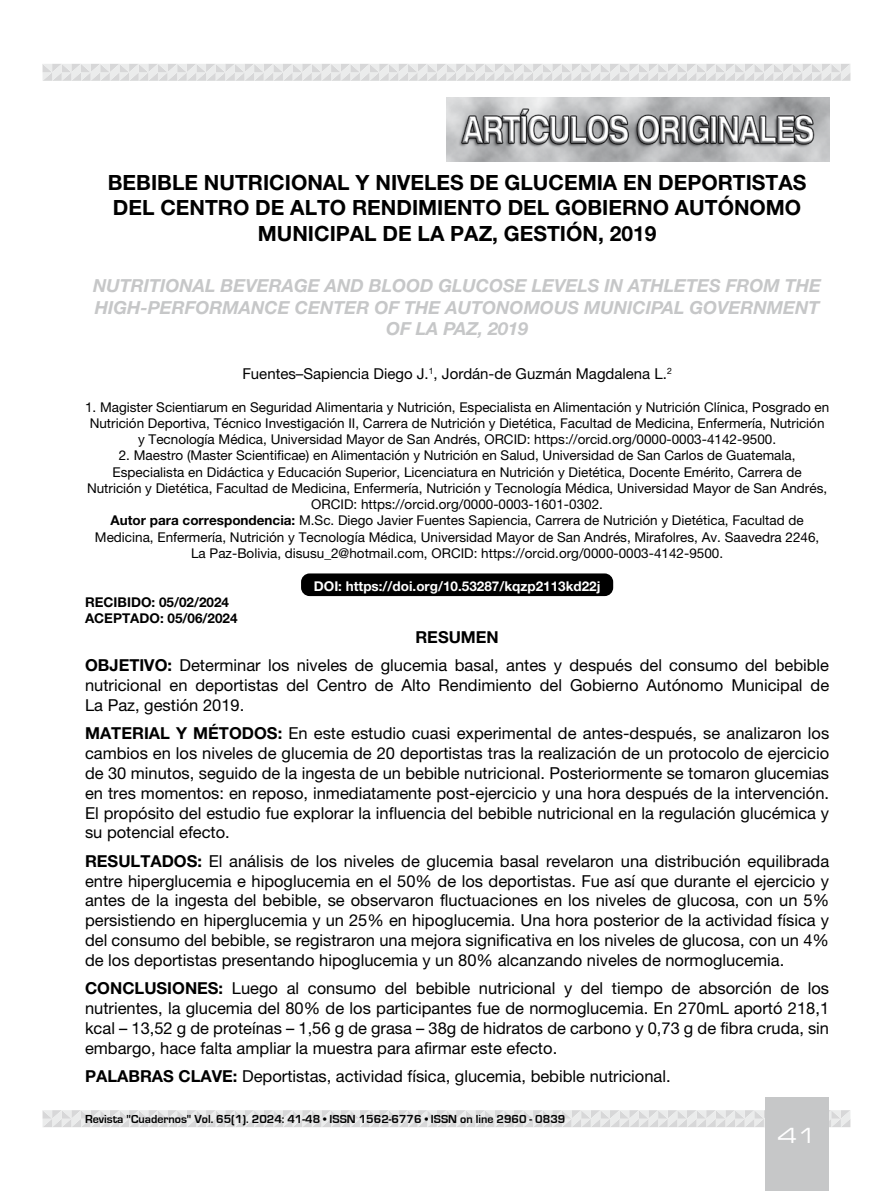
<style>
.page{position:relative;width:893px;height:1191px;background:#fff}
.page>*{position:absolute;margin:0;border:0;box-sizing:border-box;transform-origin:0 0}
.t1{font:700 21px/25.2px "Helvetica Neue LT Std";color:#000;text-align:center}
.t2{font:21px "Eurostile LT Std Ex 2";color:#fff}
.t3{font:italic 700 18px/21.6px "Helvetica Neue LT Std";color:#c6c7c8;text-align:center}
.t4{font:16.5px/19.8px "Helvetica Neue LT Std";color:#000;text-align:justify}
.t5{font:15px "Helvetica Neue LT Std";color:#000}
.t6{font:13.5px/16.2px "Helvetica Neue LT Std";color:#000;text-align:center}
.t7{font:700 13.5px "Helvetica Neue LT Std";color:#fff}
.t8{font:700 13.5px/16.2px "Helvetica Neue LT Std";color:#000}
.t9{font:700 12px "Eurostile";color:#000}
.s1{font-weight:700}
</style>
<div class="page">
<svg style="left:43px;top:64px;width:807px;height:17px"></svg>
<svg style="left:43px;top:1110px;width:807px;height:17px"></svg>
<div style="left:765px;top:1097px;width:64px;height:94px;background:#c6c7c8"></div>
<div style="left:301px;top:573px;width:312px;height:23px;background:#000;border-radius:9px"></div>
<img style="left:446px;top:98px;width:383px;height:64px">
<p class="t1" style="left:108px;top:169px;width:700px">BEBIBLE NUTRICIONAL Y NIVELES DE GLUCEMIA EN DEPORTISTAS<br>DEL CENTRO DE ALTO RENDIMIENTO DEL GOBIERNO AUTÓNOMO<br>MUNICIPAL DE LA PAZ, GESTIÓN, 2019</p>
<p class="t3" style="left:93px;top:274px;width:730px">NUTRITIONAL BEVERAGE AND BLOOD GLUCOSE LEVELS IN ATHLETES FROM THE<br>HIGH-PERFORMANCE CENTER OF THE AUTONOMOUS MUNICIPAL GOVERNMENT<br>OF LA PAZ, 2019</p>
<p class="t5" style="left:242px;top:364px;width:431px">Fuentes–Sapiencia Diego J.<sup>1</sup>, Jordán-de Guzmán Magdalena L.<sup>2</sup></p>
<p class="t6" style="left:85px;top:399px;width:746px">1. Magister Scientiarum en Seguridad Alimentaria y Nutrición, Especialista en Alimentación y Nutrición Clínica, Posgrado en<br>Nutrición Deportiva, Técnico Investigación II, Carrera de Nutrición y Dietética, Facultad de Medicina, Enfermería, Nutrición y Tecnología Médica, Universidad Mayor de San Andrés, ORCID: https://orcid.org/0000-0003-4142-9500.</p>
<p class="t6" style="left:87px;top:447px;width:742px">2. Maestro (Master Scientificae) en Alimentación y Nutrición en Salud, Universidad de San Carlos de Guatemala, Especialista en Didáctica y Educación Superior, Licenciatura en Nutrición y Dietética, Docente Emérito, Carrera de Nutrición y Dietética, Facultad de Medicina, Enfermería, Nutrición y Tecnología Médica, Universidad Mayor de San Andrés, ORCID: https://orcid.org/0000-0003-1601-0302.<br><span class="s1">Autor para correspondencia:</span> M.Sc. Diego Javier Fuentes Sapiencia, Carrera de Nutrición y Dietética, Facultad de Medicina, Enfermería, Nutrición y Tecnología Médica, Universidad Mayor de San Andrés, Mirafolres, Av. Saavedra 2246, La Paz-Bolivia, disusu_2@hotmail.com, ORCID: https://orcid.org/0000-0003-4142-9500.</p>
<p class="t7" style="left:314px;top:578px;width:288px">DOI: https://doi.org/10.53287/kqzp2113kd22j</p>
<p class="t8" style="left:85px;top:594px;width:154px">RECIBIDO: 05/02/2024<br>ACEPTADO: 05/06/2024</p>
<p class="t4" style="left:85px;top:623px;width:746px;line-height:28.3px;text-align:center"><span class="s1">RESUMEN<br>OBJETIVO:</span> Determinar los niveles de glucemia basal, antes y después del consumo del bebible</p>
<p class="t4" style="left:85px;top:675px;width:746px">nutricional en deportistas del Centro de Alto Rendimiento del Gobierno Autónomo Municipal de<br>La Paz, gestión 2019.</p>
<p class="t4" style="left:85px;top:723px;width:746px"><span class="s1">MATERIAL Y MÉTODOS:</span> En este estudio cuasi experimental de antes-después, se analizaron los cambios en los niveles de glucemia de 20 deportistas tras la realización de un protocolo de ejercicio de 30 minutos, seguido de la ingesta de un bebible nutricional. Posteriormente se tomaron glucemias en tres momentos: en reposo, inmediatamente post-ejercicio y una hora después de la intervención.<br>El propósito del estudio fue explorar la influencia del bebible nutricional en la regulación glucémica y su potencial efecto.</p>
<p class="t4" style="left:85px;top:850px;width:746px"><span class="s1">RESULTADOS:</span> El análisis de los niveles de glucemia basal revelaron una distribución equilibrada entre hiperglucemia e hipoglucemia en el 50% de los deportistas. Fue así que durante el ejercicio y antes de la ingesta del bebible, se observaron fluctuaciones en los niveles de glucosa, con un 5% persistiendo en hiperglucemia y un 25% en hipoglucemia. Una hora posterior de la actividad física y del consumo del bebible, se registraron una mejora significativa en los niveles de glucosa, con un 4% de los deportistas presentando hipoglucemia y un 80% alcanzando niveles de normoglucemia.</p>
<p class="t4" style="left:85px;top:978px;width:746px"><span class="s1">CONCLUSIONES:</span> Luego al consumo del bebible nutricional y del tiempo de absorción de los nutrientes, la glucemia del 80% de los participantes fue de normoglucemia. En 270mL aportó 218,1 kcal – 13,52 g de proteínas – 1,56 g de grasa – 38g de hidratos de carbono y 0,73 g de fibra cruda, sin embargo, hace falta ampliar la muestra para afirmar este efecto.</p>
<p class="t4" style="left:85px;top:1065px;width:587px"><span class="s1">PALABRAS CLAVE:</span> Deportistas, actividad física, glucemia, bebible nutricional.</p>
<p class="t9" style="left:85px;top:1112px;width:482px">Revista "Cuadernos" Vol. 65(1). 2024: 41-48 • ISSN 1562-6776 • ISSN on line 2960 - 0839</p>
<p class="t2" style="left:777px;top:1121px;width:42px">41</p>
</div>
